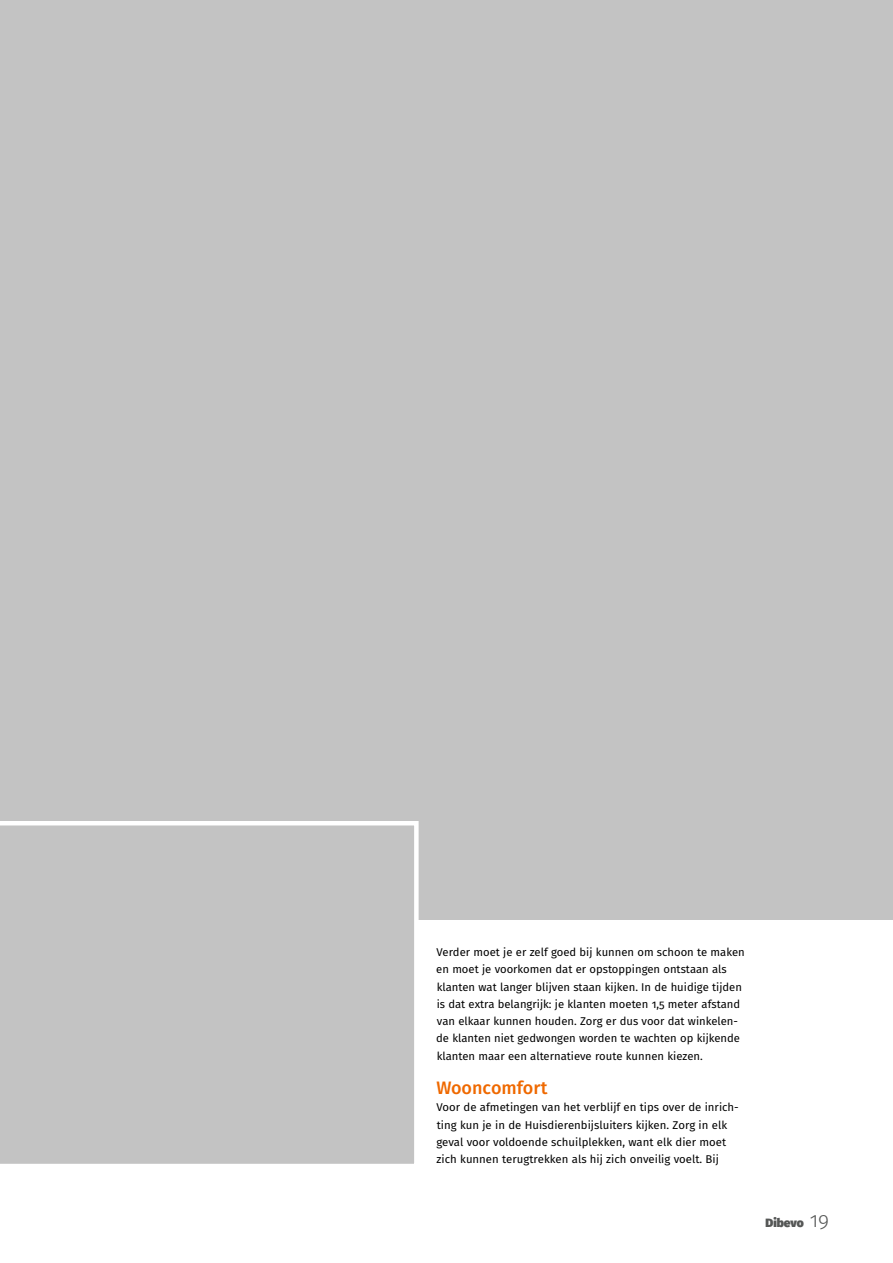
<style>
.page{position:relative;width:893px;height:1263px;background:#fff}
.page>*{position:absolute;margin:0;border:0;box-sizing:border-box;transform-origin:0 0}
.t1{font:500 18px "Fira Sans";color:#ef6900}
.t2{font:900 12px "Fira Sans";color:#555756}
.t3{font:11.25px/17.2px "Fira Sans";color:#000}
.s1{font-weight:300;font-size:21px}
</style>
<div class="page">
<div style="left:0;top:821px;width:419px;height:343px;background:#c3c3c3"></div>
<p class="t3" style="left:436px;top:943px;width:310px">Verder moet je er zelf goed bij kunnen om schoon te maken en moet je voorkomen dat er opstoppingen ontstaan als klanten wat langer blijven staan kijken. In de huidige tijden is dat extra belangrijk: je klanten moeten 1,5 meter afstand van elkaar kunnen houden. Zorg er dus voor dat winkelen&shy;de klanten niet gedwongen worden te wachten op kijkende klanten maar een alternatieve route kunnen kiezen.</p>
<h1 class="t1" style="left:437px;top:1073px;width:113px">Wooncomfort</h1>
<p class="t3" style="left:436px;top:1098px;width:304px">Voor de afmetingen van het verblijf en tips over de inrich&shy;ting kun je in de Huisdierenbijsluiters kijken. Zorg in elk geval voor voldoende schuilplekken, want elk dier moet zich kunnen terugtrekken als hij zich onveilig voelt. Bij</p>
<p class="t2" style="left:765px;top:1212px;width:65px">Dibevo <span class="s1">19</span></p>
</div>
